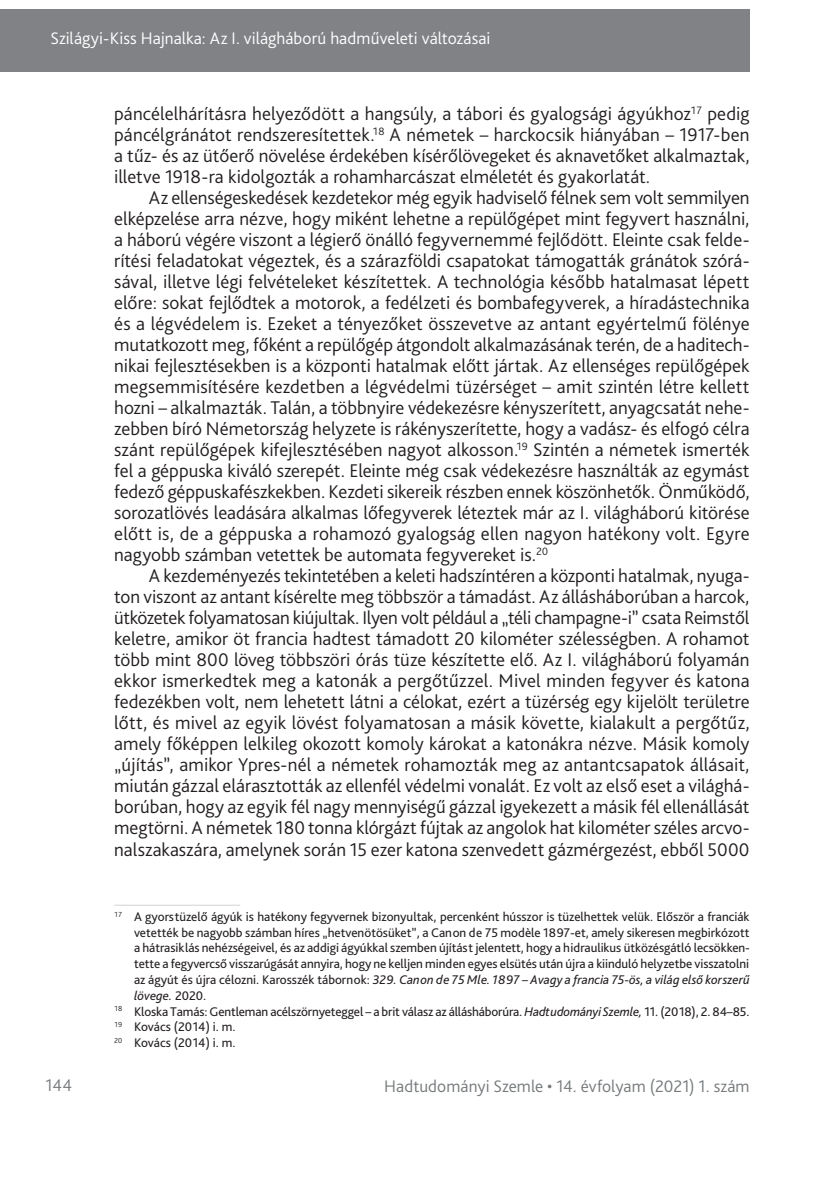
<style>
.page{position:relative;width:834px;height:1181px;background:#fff}
.page>*{position:absolute;margin:0;border:0;box-sizing:border-box;transform-origin:0 0}
.t1{font:300 19.25px/21px "Bliss Pro";letter-spacing:.005em;color:#231f20;text-align:justify}
.t2{font:300 17.5px "Bliss Pro";letter-spacing:.01em;color:#fff}
.t3{font:300 17.5px "Bliss Pro";letter-spacing:.005em;color:#767a7c}
.t4{font:13.12px "Bliss Pro";letter-spacing:-.005em;color:#231f20}
.t5{font:italic 13.12px "Bliss Pro";color:#231f20}
.s1{font-style:normal}
.s2{font-style:italic}
</style>
<div class="page">
<div style="left:0;top:9px;width:749px;height:63px;background:#808285"></div>
<hr style="left:114px;top:905px;width:126px;height:1px;background:#d1d2d4">
<p class="t2" style="left:51px;top:27px;width:441px">Szilágyi-Kiss Hajnalka: Az I. világháború hadműveleti változásai</p>
<p class="t1" style="left:114px;top:103px;width:637px">páncélelhárításra helyeződött a hangsúly, a tábori és gyalogsági ágyúkhoz<sup>17</sup> pedig páncélgránátot rendszeresítettek.<sup>18</sup> A németek – harckocsik hiányában – -1917-ben a tűz- és az ütőerő növelése érdekében kísérőlövegeket és aknavetőket alkalmaztak, illetve 1918-ra kidolgozták a rohamharcászat elméletét és gyakorlatát.</p>
<p class="t1" style="left:114px;top:187px;width:637px;text-indent:35px">Az ellenségeskedések kezdetekor még egyik hadviselő félnek sem volt semmilyen elképzelése arra nézve, hogy miként lehetne a repülőgépet mint fegyvert használni, a háború végére viszont a légierő önálló fegyvernemmé fejlődött. Eleinte csak felde&shy;rítési feladatokat végeztek, és a szárazföldi csapatokat támogatták gránátok szórá&shy;sával, illetve légi felvételeket készítettek. A technológia később hatalmasat lépett előre: sokat fejlődtek a motorok, a fedélzeti és bombafegyverek, a híradástechnika és a légvédelem is. Ezeket a tényezőket összevetve az antant egyértelmű fölénye mutatkozott meg, főként a repülőgép átgondolt alkalmazásának terén, de a haditech&shy;nikai fejlesztésekben is a központi hatalmak előtt jártak. Az ellenséges repülőgépek megsemmisítésére kezdetben a légvédelmi tüzérséget – amit szintén létre kellett hozni – alkalmazták. Talán, a többnyire védekezésre kényszerített, anyagcsatát nehe&shy;zebben bíró Németország helyzete is rákényszerítette, hogy a vadász- és elfogó célra szánt repülőgépek kifejlesztésében nagyot alkosson.<sup>19</sup> Szintén a németek ismerték fel a géppuska kiváló szerepét. Eleinte még csak védekezésre használták az egymást fedező géppuskafészkekben. Kezdeti sikereik részben ennek köszönhetők. Önműködő, sorozatlövés leadására alkalmas lőfegyverek léteztek már az I. világháború kitörése előtt is, de a géppuska a rohamozó gyalogság ellen nagyon hatékony volt. Egyre nagyobb számban vetettek be automata fegyvereket is. <sup>20</sup></p>
<p class="t1" style="left:114px;top:565px;width:637px;text-indent:35px">A kezdeményezés tekintetében a keleti hadszíntéren a központi hatalmak, nyuga&shy;ton viszont az antant kísérelte meg többször a támadást. Az állásháborúban a harcok, ütközetek folyamatosan kiújultak. Ilyen volt például a „téli champagne-i” csata Reimstől keletre, amikor öt francia hadtest támadott 20 kilométer szélességben. A rohamot több mint 800 löveg többszöri órás tüze készítette elő. Az I. világháború folyamán ekkor ismerkedtek meg a katonák a pergőtűzzel. Mivel minden fegyver és katona fedezékben volt, nem lehetett látni a célokat, ezért a tüzérség egy kijelölt területre lőtt, és mivel az egyik lövést folyamatosan a másik követte, kialakult a pergőtűz, amely főképpen lelkileg okozott komoly károkat a katonákra nézve. Másik komoly „újítás”, amikor Ypres-nél a németek rohamozták meg az antantcsapatok állásait, miután gázzal elárasztották az ellenfél védelmi vonalát. Ez volt az első eset a világhá&shy;borúban, hogy az egyik fél nagy mennyiségű gázzal igyekezett a másik fél ellenállását megtörni. A németek 180 tonna klórgázt fújtak az angolok hat kilométer széles arcvo&shy;nalszakaszára, amelynek során 15 ezer katona szenvedett gázmérgezést, ebből 5000</p>
<p class="t4" style="left:114px;top:908px;width:637px"><sup>17</sup> A gyorstüzelő ágyúk is hatékony fegyvernek bizonyultak, percenként hússzor is tüzelhettek velük. Először a franciák</p>
<p class="t4" style="left:134px;top:924px;width:617px">vetették be nagyobb számban híres „hetvenötösüket”, a Canon de 75 modèle 1897-et, amely sikeresen megbirkózott</p>
<p class="t4" style="left:134px;top:940px;width:617px">a hátrasiklás nehézségeivel, és az addigi ágyúkkal szemben újítást jelentett, hogy a hidraulikus ütközésgátló lecsökken-</p>
<p class="t4" style="left:134px;top:955px;width:616px">tette a fegyvercső visszarúgását annyira, hogy ne kelljen minden egyes elsütés után újra a kiinduló helyzetbe visszatolni</p>
<p class="t5" style="left:134px;top:971px;width:617px"><span class="s1">az ágyút és újra célozni. Karosszék tábornok:</span> 329. Canon de 75 Mle. 1897 – Avagy a francia 75-ös, a világ első korszerű</p>
<p class="t5" style="left:134px;top:987px;width:74px">lövege. <span class="s1">2020.</span></p>
<p class="t4" style="left:114px;top:1003px;width:636px"><sup>18</sup> Kloska Tamás: Gentleman acélszörnyeteggel – a brit válasz az állásháborúra. <span class="s2">Hadtudományi Szemle,</span> 11. (2018), 2. 84–85.</p>
<p class="t4" style="left:114px;top:1018px;width:123px"><sup>19</sup> Kovács (2014) i. m.</p>
<p class="t4" style="left:114px;top:1034px;width:123px"><sup>20</sup> Kovács (2014) i. m.</p>
<p class="t3" style="left:46px;top:1074px;width:28px">144</p>
<p class="t3" style="left:384px;top:1075px;width:367px">Hadtudományi Szemle • 14. évfolyam (2021) 1. szám</p>
</div>
